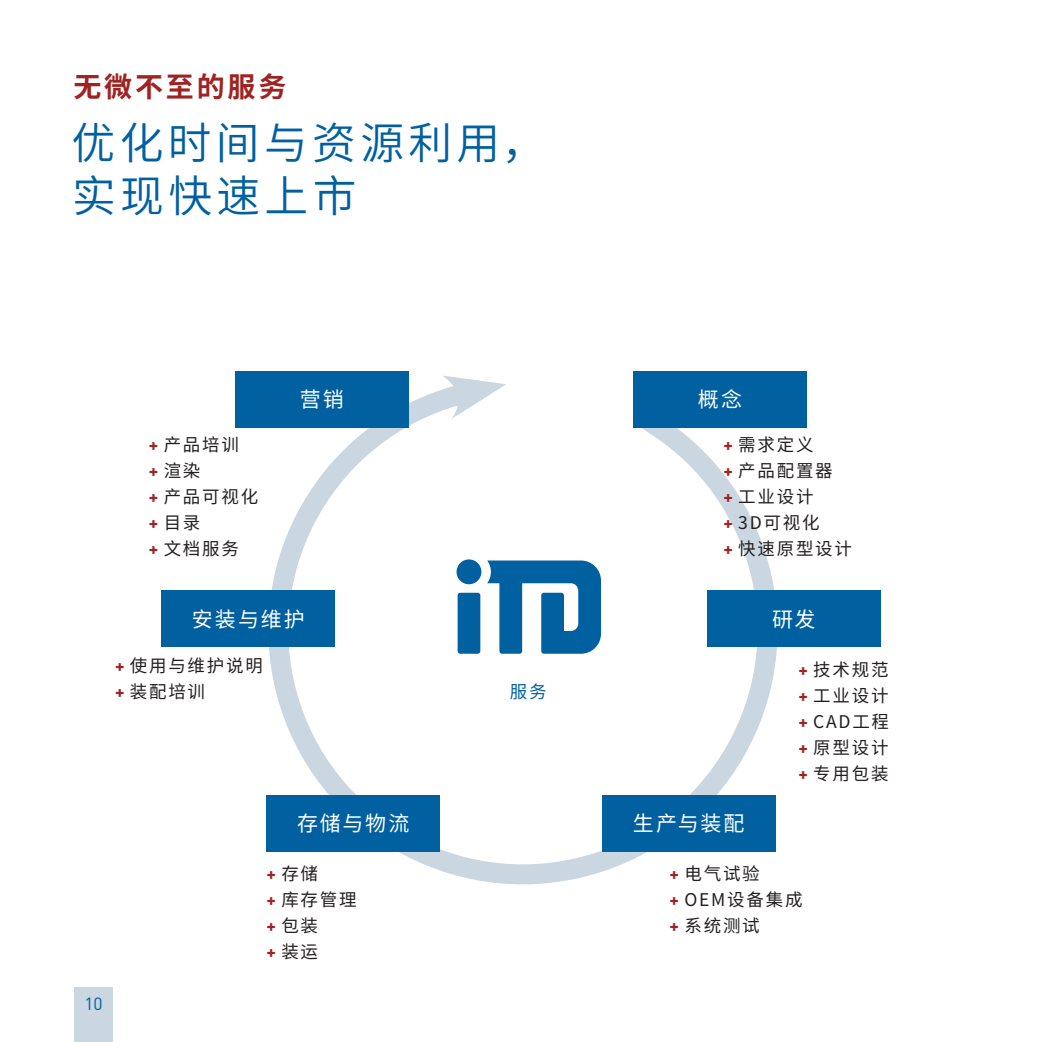
<style>
.page{position:relative;width:1042px;height:1042px;background:#fff}
.page>*{position:absolute;margin:0;border:0;box-sizing:border-box;transform-origin:0 0}
.t1{font:43.75px/52.5px "Source Han Sans CN";letter-spacing:.1em;color:#0060a0}
.t2{font:700 28px "Source Han Sans CN";letter-spacing:.1em;color:#9f2322}
.t3{font:21px "Source Han Sans CN";letter-spacing:.095em;color:#fff}
.t4{font:17.5px/25.9px "Source Han Sans CN";letter-spacing:.1em;color:#231f20}
.t5{font:17.5px "DIN Pro";color:#0060a0}
.t6{font:17.5px "Source Han Sans CN";color:#0060a0}
.s1{font-family:"DIN Pro";font-weight:700;color:#9f2322}
</style>
<div class="page">
<div style="left:74px;top:987px;width:39px;height:55px;background:#cbd7e0"></div>
<svg style="left:255px;top:389px;width:535px;height:496px"></svg>
<svg style="left:442px;top:375px;width:64px;height:44px"></svg>
<svg style="left:456px;top:559px;width:145px;height:95px"></svg>
<div style="left:633px;top:370px;width:174px;height:57px;background:#0060a0"></div>
<div style="left:707px;top:590px;width:173px;height:57px;background:#0060a0"></div>
<div style="left:602px;top:794px;width:173px;height:57px;background:#0060a0"></div>
<div style="left:266px;top:794px;width:174px;height:57px;background:#0060a0"></div>
<div style="left:161px;top:590px;width:174px;height:57px;background:#0060a0"></div>
<div style="left:235px;top:370px;width:174px;height:57px;background:#0060a0"></div>
<h2 class="t2" style="left:73px;top:71px;width:214px">无微不至的服务</h2>
<h1 class="t1" style="left:72px;top:118px;width:476px">优化时间与资源利用，实现快速上市</h1>
<p class="t4" style="left:149px;top:432px;width:111px"><span class="s1">+</span> 产品培训<br><span class="s1">+</span>渲染<br><span class="s1">+</span> 产品可视化<span class="s1">+</span>目录<br><span class="s1">+</span> 文档服务</p>
<p class="t3" style="left:300px;top:388px;width:46px">营销</p>
<p class="t3" style="left:192px;top:607px;width:114px">安装与维护</p>
<p class="t4" style="left:115px;top:653px;width:149px"><span class="s1">+</span> 使用与维护说明<span class="s1">+</span> 装配培训</p>
<p class="t6" style="left:510px;top:682px;width:38px">服务</p>
<p class="t3" style="left:698px;top:388px;width:46px">概念</p>
<p class="t4" style="left:723px;top:432px;width:130px"><span class="s1">+</span> 需求定义<br><span class="s1">+</span> 产品配置器<br><span class="s1">+</span> 工业设计<br><span class="s1">+</span> 3D可视化<br><span class="s1">+</span> 快速原型设计</p>
<p class="t3" style="left:772px;top:607px;width:45px">研发</p>
<p class="t4" style="left:798px;top:657px;width:92px;text-align:justify"><span class="s1">+</span> 技术规范<span class="s1">+</span> 工业设计<span class="s1">+</span> CAD工程<span class="s1">+</span> 原型设计<span class="s1">+</span> 专用包装</p>
<p class="t3" style="left:297px;top:812px;width:114px">存储与物流</p>
<p class="t3" style="left:633px;top:812px;width:113px">生产与装配</p>
<p class="t5" style="left:84px;top:989px;width:20px">10</p>
<p class="t4" style="left:266px;top:860px;width:92px"><span class="s1">+</span>存储<br><span class="s1">+</span> 库存管理<span class="s1">+</span>包装<br><span class="s1">+</span>装运</p>
<p class="t4" style="left:669px;top:861px;width:134px"><span class="s1">+</span> 电气试验<br><span class="s1">+</span> OEM设备集成<span class="s1">+</span> 系统测试</p>
</div>
